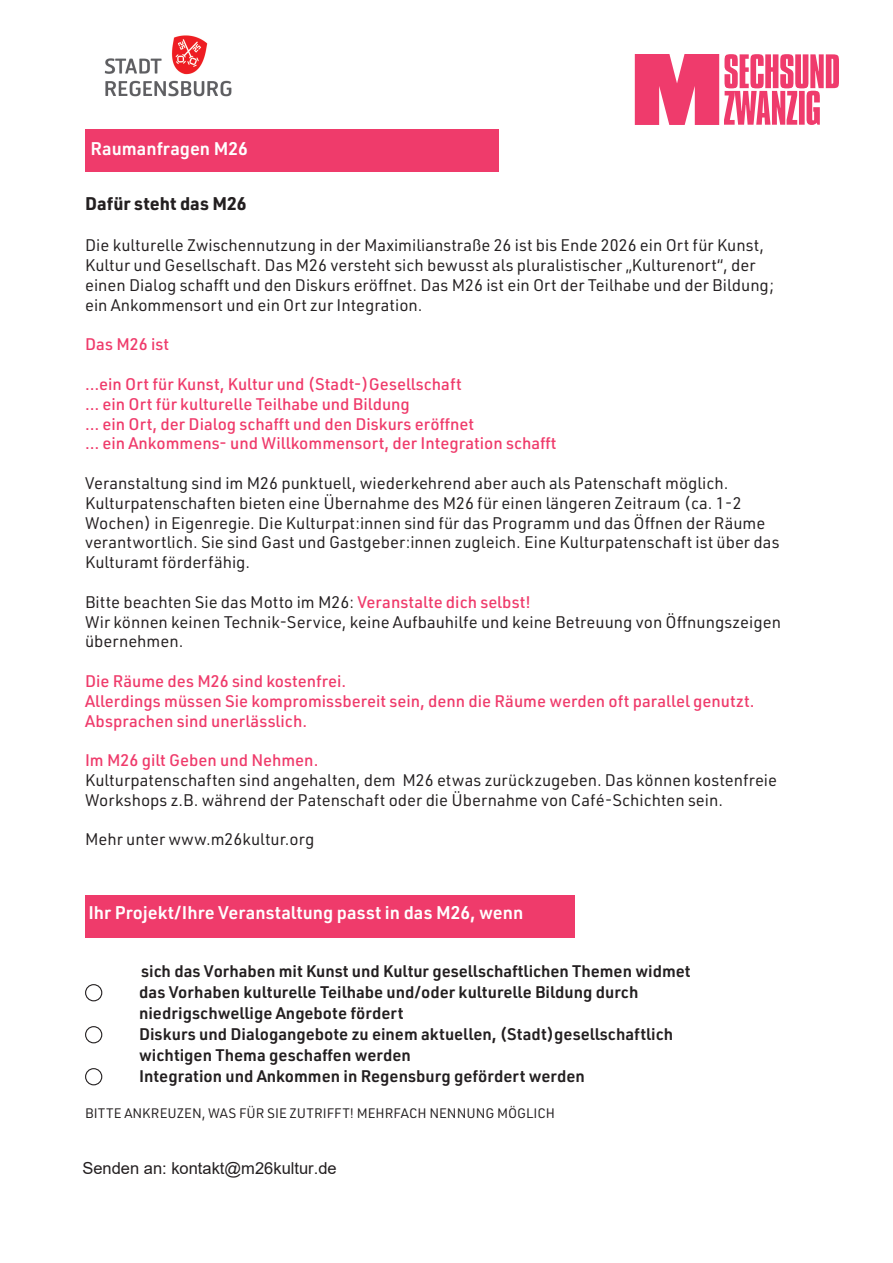
<style>
.page{position:relative;width:893px;height:1263px;background:#fff}
.page>*{position:absolute;margin:0;border:0;box-sizing:border-box;transform-origin:0 0}
.t1{font:600 18px "URWDIN";color:#fff}
.t2{font:700 18px "URWDIN";color:#231f20}
.t3{font:16.5px/19.8px "URWDIN";color:#231f20}
.t4{font:500 16.5px/19.8px "URWDIN";color:#ef3b6b}
.t5{font:600 16.5px/21px "URWDIN";color:#231f20}
.t6{font:16.5px "Arial";color:#231f20}
.t7{font:13.5px "URWDIN";color:#231f20}
.s1{font-weight:500;color:#ef3b6b}
</style>
<div class="page">
<div style="left:85px;top:130px;width:414px;height:42px;background:#ef3b6b"></div>
<div style="left:85px;top:895px;width:489px;height:42px;background:#ef3b6b"></div>
<svg style="left:635px;top:54px;width:204px;height:71px"></svg>
<div style="left:85px;top:984px;width:17px;height:17px;border:1px solid #231f20;border-radius:50%"></div>
<div style="left:85px;top:1026px;width:17px;height:17px;border:1px solid #231f20;border-radius:50%"></div>
<div style="left:85px;top:1068px;width:17px;height:17px;border:1px solid #231f20;border-radius:50%"></div>
<img style="left:104px;top:35px;width:128px;height:62px">
<p class="t1" style="left:91px;top:136px;width:159px">Raumanfragen M26</p>
<p class="t2" style="left:85px;top:191px;width:163px">Dafür steht das M26</p>
<p class="t3" style="left:85px;top:235px;width:690px">Die kulturelle Zwischennutzung in der Maximilianstraße 26 ist bis Ende 2026 ein Ort für Kunst, Kultur und Gesellschaft. Das M26 versteht sich bewusst als pluralistischer „Kulturenort“, der einen Dialog schafft und den Diskurs eröffnet. Das M26 ist ein Ort der Teilhabe und der Bildung; ein Ankommensort und ein Ort zur Integration.</p>
<p class="t4" style="left:85px;top:334px;width:86px">Das M26 ist</p>
<p class="t4" style="left:85px;top:374px;width:378px">…ein Ort für Kunst, Kultur und (Stadt-)Gesellschaft</p>
<p class="t4" style="left:85px;top:393px;width:326px">… ein Ort für kulturelle Teilhabe und Bildung</p>
<p class="t4" style="left:85px;top:413px;width:391px">… ein Ort, der Dialog schafft und den Diskurs eröffnet</p>
<p class="t4" style="left:85px;top:433px;width:473px">… ein Ankommens- und Willkommensort, der Integration schafft</p>
<p class="t3" style="left:85px;top:473px;width:696px">Veranstaltung sind im M26 punktuell, wiederkehrend aber auch als Patenschaft möglich.<br>Kulturpatenschaften bieten eine Übernahme des M26 für einen längeren Zeitraum (ca. 1-2<br>Wochen) in Eigenregie. Die Kulturpat:innen sind für das Programm und das Öffnen der Räume verantwortlich. Sie sind Gast und Gastgeber:innen zugleich. Eine Kulturpatenschaft ist über das Kulturamt förderfähig.</p>
<p class="t3" style="left:85px;top:591px;width:447px">Bitte beachten Sie das Motto im M26: <span class="s1">Veranstalte dich selbst!</span></p>
<p class="t3" style="left:85px;top:611px;width:697px">Wir können keinen Technik-Service, keine Aufbauhilfe und keine Betreuung von Öffnungszeigen übernehmen.</p>
<p class="t4" style="left:85px;top:671px;width:263px">Die Räume des M26 sind kostenfrei.</p>
<p class="t4" style="left:85px;top:690px;width:671px">Allerdings müssen Sie kompromissbereit sein, denn die Räume werden oft parallel genutzt.<br>Absprachen sind unerlässlich.</p>
<p class="t4" style="left:85px;top:750px;width:235px">Im M26 gilt Geben und Nehmen.</p>
<p class="t3" style="left:85px;top:770px;width:694px">Kulturpatenschaften sind angehalten, dem M26 etwas zurückzugeben. Das können kostenfreie<br>Workshops z.B. während der Patenschaft oder die Übernahme von Café-Schichten sein.</p>
<p class="t3" style="left:85px;top:829px;width:231px">Mehr unter www.m26kultur.org</p>
<p class="t1" style="left:88px;top:901px;width:436px">Ihr Projekt/Ihre Veranstaltung passt in das M26, wenn</p>
<p class="t5" style="left:141px;top:960px;width:551px">sich das Vorhaben mit Kunst und Kultur gesellschaftlichen Themen widmet</p>
<p class="t5" style="left:139px;top:981px;width:501px">das Vorhaben kulturelle Teilhabe und/oder kulturelle Bildung durch</p>
<p class="t5" style="left:139px;top:1002px;width:266px">niedrigschwellige Angebote fördert</p>
<p class="t5" style="left:139px;top:1023px;width:536px">Diskurs und Dialogangebote zu einem aktuellen, (Stadt)gesellschaftlich wichtigen Thema geschaffen werden</p>
<p class="t5" style="left:139px;top:1065px;width:447px">Integration und Ankommen in Regensburg gefördert werden</p>
<p class="t7" style="left:85px;top:1105px;width:471px">BITTE ANKREUZEN, WAS FÜR SIE ZUTRIFFT! MEHRFACH NENNUNG MÖGLICH</p>
<p class="t6" style="left:82px;top:1157px;width:256px">Senden an: kontakt@m26kultur.de</p>
</div>
